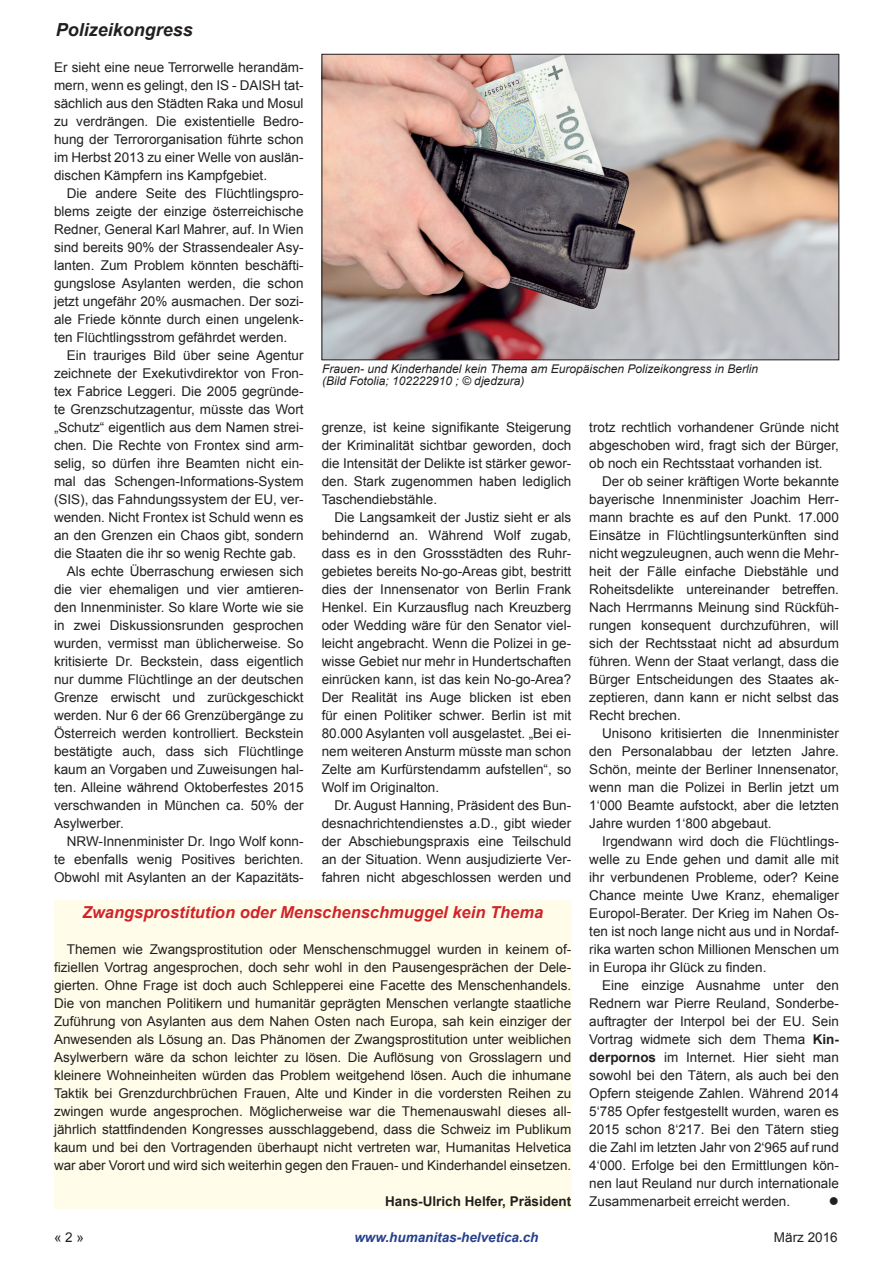
<style>
.page{position:relative;width:893px;height:1263px;background:#fff}
.page>*{position:absolute;margin:0;border:0;box-sizing:border-box;transform-origin:0 0}
.Kopfzeile-R{font:italic 700 18px "Arial";color:#231f20}
.Untertitel{font:italic 700 16.5px "Arial";color:#d1232a}
.Fusszeilen-Text{font:13.5px/18px "Arial";color:#231f20;text-align:justify}
.t1{font:700 13.5px "Arial";color:#231f20}
.Fusszeilen-Text-2{font:italic 700 13.5px "Arial";color:#253f8e}
.t2{font:13.5px "Wingdings";color:#231f20}
.Legende{font:italic 12px/12px "Arial";color:#231f20}
.s1{font-weight:700}
</style>
<div class="page">
<img style="left:324px;top:56px;width:513px;height:302px">
<div style="left:322px;top:54px;width:517px;height:306px;border:1px solid #231f20"></div>
<div style="left:54px;top:900px;width:517px;height:309px;background:#fffde9"></div>
<p class="Kopfzeile-R" style="left:56px;top:18px;width:139px">Polizeikongress</p>
<p class="Fusszeilen-Text" style="left:54px;top:58px;width:251px">Er sieht eine neue Terrorwelle herandäm&shy;mern, wenn es gelingt, den IS - DAISH tat&shy;sächlich aus den Städten Raka und Mosul zu verdrängen. Die existentielle Bedro&shy;hung der Terrororganisation führte schon im Herbst 2013 zu einer Welle von auslän&shy;dischen Kämpfern ins Kampfgebiet.</p>
<p class="Fusszeilen-Text" style="left:54px;top:184px;width:251px;text-indent:13px">Die andere Seite des Flüchtlingspro&shy;blems zeigte der einzige österreichische Redner, General Karl Mahrer, auf. In Wien sind bereits 90% der Strassendealer Asy&shy;lanten. Zum Problem könnten beschäfti&shy;gungslose Asylanten werden, die schon jetzt ungefähr 20% ausmachen. Der sozi&shy;ale Friede könnte durch einen ungelenk&shy;ten Flüchtlingsstrom gefährdet werden.</p>
<p class="Fusszeilen-Text" style="left:54px;top:346px;width:251px;text-indent:13px">Ein trauriges Bild über seine Agentur zeichnete der Exekutivdirektor von Fron&shy;tex Fabrice Leggeri. Die 2005 gegründe&shy;te Grenzschutzagentur, müsste das Wort „Schutz“ eigentlich aus dem Namen strei&shy;chen. Die Rechte von Frontex sind arm&shy;selig, so dürfen ihre Beamten nicht ein&shy;mal das Schengen-Informations-System (SIS), das Fahndungssystem der EU, ver&shy;wenden. Nicht Frontex ist Schuld wenn es an den Grenzen ein Chaos gibt, sondern die Staaten die ihr so wenig Rechte gab.</p>
<p class="Fusszeilen-Text" style="left:54px;top:562px;width:251px;text-indent:13px">Als echte Überraschung erwiesen sich die vier ehemaligen und vier amtieren&shy;den Innenminister. So klare Worte wie sie in zwei Diskussionsrunden gesprochen wurden, vermisst man üblicherweise. So kritisierte Dr. Beckstein, dass eigentlich nur dumme Flüchtlinge an der deutschen Grenze erwischt und zurückgeschickt werden. Nur 6 der 66 Grenzübergänge zu Österreich werden kontrolliert. Beckstein bestätigte auch, dass sich Flüchtlinge kaum an Vorgaben und Zuweisungen hal&shy;ten. Alleine während Oktoberfestes 2015 verschwanden in München ca. 50% der Asylwerber.</p>
<p class="Fusszeilen-Text" style="left:54px;top:832px;width:251px;text-indent:13px">NRW-Innenminister Dr. Ingo Wolf konn&shy;te ebenfalls wenig Positives berichten.<br>Obwohl mit Asylanten an der Kapazitäts-</p>
<p class="Legende" style="left:322px;top:363px;width:438px">Frauen- und Kinderhandel kein Thema am Europäischen Polizeikongress in Berlin (Bild Fotolia; 102222910 ; © djedzura)</p>
<p class="Fusszeilen-Text" style="left:322px;top:418px;width:251px">grenze, ist keine signifikante Steigerung der Kriminalität sichtbar geworden, doch die Intensität der Delikte ist stärker gewor&shy;den. Stark zugenommen haben lediglich Taschendiebstähle.</p>
<p class="Fusszeilen-Text" style="left:322px;top:508px;width:251px;text-indent:13px">Die Langsamkeit der Justiz sieht er als behindernd an. Während Wolf zugab, dass es in den Grossstädten des Ruhr&shy;gebietes bereits No-go-Areas gibt, bestritt dies der Innensenator von Berlin Frank Henkel. Ein Kurzausflug nach Kreuzberg oder Wedding wäre für den Senator viel&shy;leicht angebracht. Wenn die Polizei in ge&shy;wisse Gebiet nur mehr in Hundertschaften einrücken kann, ist das kein No-go-Area?<br>Der Realität ins Auge blicken ist eben für einen Politiker schwer. Berlin ist mit 80.000 Asylanten voll ausgelastet. „Bei ei&shy;nem weiteren Ansturm müsste man schon Zelte am Kurfürstendamm aufstellen“, so Wolf im Originalton.</p>
<p class="Fusszeilen-Text" style="left:322px;top:796px;width:251px;text-indent:13px">Dr. August Hanning, Präsident des Bun&shy;desnachrichtendienstes a.D., gibt wieder der Abschiebungspraxis eine Teilschuld an der Situation. Wenn ausjudizierte Ver&shy;fahren nicht abgeschlossen werden und</p>
<p class="Fusszeilen-Text" style="left:589px;top:418px;width:251px">trotz rechtlich vorhandener Gründe nicht abgeschoben wird, fragt sich der Bürger, ob noch ein Rechtsstaat vorhanden ist.</p>
<p class="Fusszeilen-Text" style="left:589px;top:472px;width:251px;text-indent:13px">Der ob seiner kräftigen Worte bekannte bayerische Innenminister Joachim Herr&shy;mann brachte es auf den Punkt. 17.000<br>Einsätze in Flüchtlingsunterkünften sind nicht wegzuleugnen, auch wenn die Mehr&shy;heit der Fälle einfache Diebstähle und Roheitsdelikte untereinander betreffen.<br>Nach Herrmanns Meinung sind Rückfüh&shy;rungen konsequent durchzuführen, will sich der Rechtsstaat nicht ad absurdum führen. Wenn der Staat verlangt, dass die Bürger Entscheidungen des Staates ak&shy;zeptieren, dann kann er nicht selbst das Recht brechen.</p>
<p class="Fusszeilen-Text" style="left:589px;top:724px;width:251px;text-indent:13px">Unisono kritisierten die Innenminister den Personalabbau der letzten Jahre.<br>Schön, meinte der Berliner Innensenator, wenn man die Polizei in Berlin jetzt um 1‘000 Beamte aufstockt, aber die letzten Jahre wurden 1‘800 abgebaut.</p>
<p class="Fusszeilen-Text" style="left:589px;top:832px;width:251px;text-indent:13px">Irgendwann wird doch die Flüchtlings&shy;welle zu Ende gehen und damit alle mit ihr verbundenen Probleme, oder? Keine Chance meinte Uwe Kranz, ehemaliger Europol-Berater. Der Krieg im Nahen Os&shy;ten ist noch lange nicht aus und in Nordaf&shy;rika warten schon Millionen Menschen um in Europa ihr Glück zu finden.</p>
<p class="Fusszeilen-Text" style="left:589px;top:976px;width:251px;text-indent:13px">Eine einzige Ausnahme unter den Rednern war Pierre Reuland, Sonderbe&shy;auftragter der Interpol bei der EU. Sein Vortrag widmete sich dem Thema <span class="s1">Kin&shy;derpornos</span> im Internet. Hier sieht man sowohl bei den Tätern, als auch bei den Opfern steigende Zahlen. Während 2014<br>5‘785 Opfer festgestellt wurden, waren es 2015 schon 8‘217. Bei den Tätern stieg die Zahl im letzten Jahr von 2‘965 auf rund 4‘000. Erfolge bei den Ermittlungen kön&shy;nen laut Reuland nur durch internationale Zusammenarbeit erreicht werden.</p>
<p class="Untertitel" style="left:82px;top:901px;width:463px">Zwangsprostitution oder Menschenschmuggel kein Thema</p>
<p class="Fusszeilen-Text" style="left:54px;top:940px;width:519px;text-indent:13px">Themen wie Zwangsprostitution oder Menschenschmuggel wurden in keinem of&shy;fiziellen Vortrag angesprochen, doch sehr wohl in den Pausengesprächen der Dele&shy;gierten. Ohne Frage ist doch auch Schlepperei eine Facette des Menschenhandels.<br>Die von manchen Politikern und humanitär geprägten Menschen verlangte staatliche Zuführung von Asylanten aus dem Nahen Osten nach Europa, sah kein einziger der Anwesenden als Lösung an. Das Phänomen der Zwangsprostitution unter weiblichen Asylwerbern wäre da schon leichter zu lösen. Die Auflösung von Grosslagern und kleinere Wohneinheiten würden das Problem weitgehend lösen. Auch die inhumane Taktik bei Grenzdurchbrüchen Frauen, Alte und Kinder in die vordersten Reihen zu zwingen wurde angesprochen. Möglicherweise war die Themenauswahl dieses all&shy;jährlich stattfindenden Kongresses ausschlaggebend, dass die Schweiz im Publikum kaum und bei den Vortragenden überhaupt nicht vertreten war, Humanitas Helvetica war aber Vorort und wird sich weiterhin gegen den Frauen- und Kinderhandel einsetzen.</p>
<p class="t1" style="left:385px;top:1192px;width:188px">Hans-Ulrich Helfer, Präsident</p>
<p class="t2" style="left:829px;top:1194px;width:12px">●</p>
<p class="Fusszeilen-Text" style="left:54px;top:1228px;width:32px">« 2 »</p>
<p class="Fusszeilen-Text-2" style="left:354px;top:1228px;width:186px">www.humanitas-helvetica.ch</p>
<p class="Fusszeilen-Text" style="left:774px;top:1228px;width:65px">März 2016</p>
</div>
